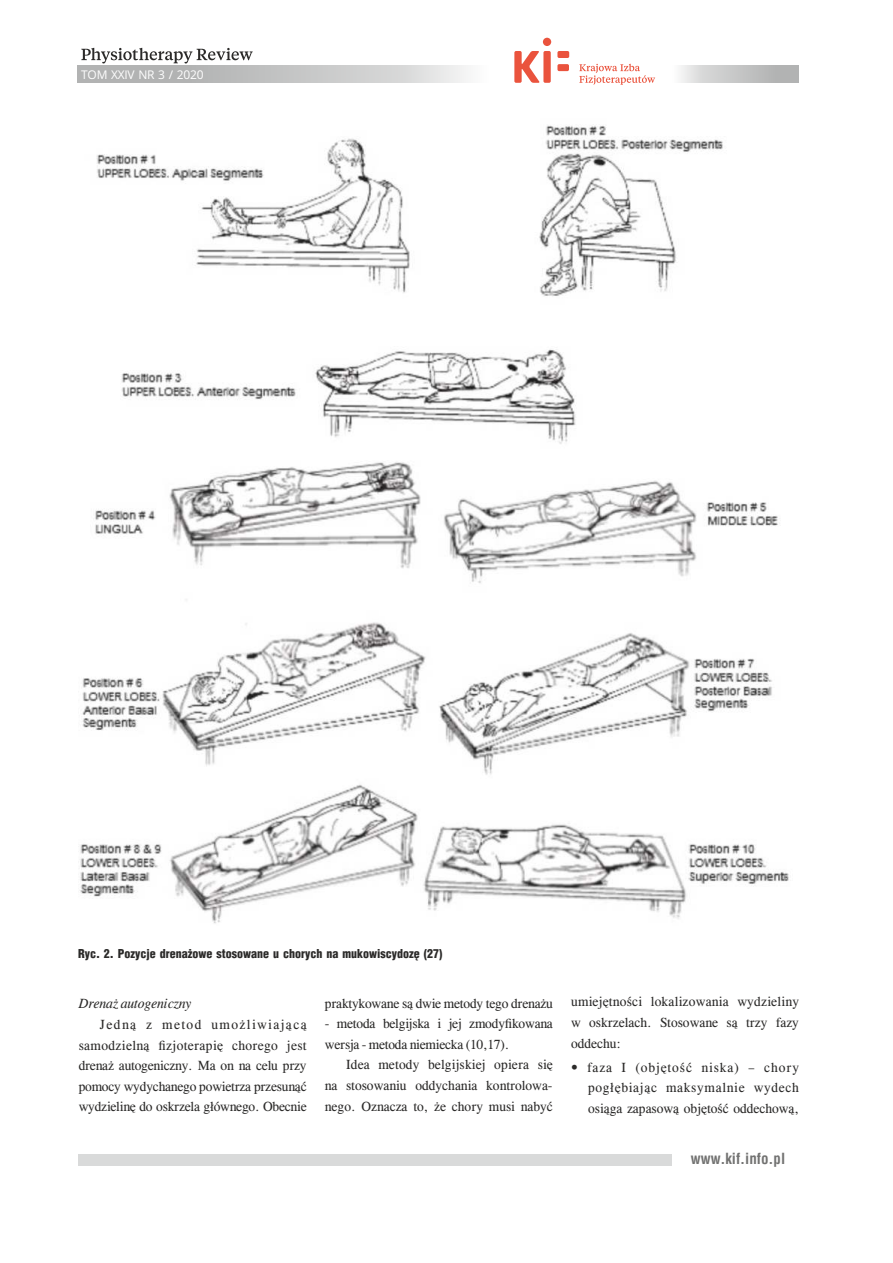
<style>
.page{position:relative;width:893px;height:1263px;background:#fff}
.page>*{position:absolute;margin:0;border:0;box-sizing:border-box;transform-origin:0 0}
.t1{font:700 15px "Switzerland Condensed";color:#727271}
.t2{font:13.5px/20.5px "CG Times";color:#2b2a29;text-align:justify}
.t3{font:italic 13.5px "CG Times";color:#2b2a29}
.t4{font:900 12px "Switzerland Cond";color:#2b2a29}
.t5{font:12px "Open Sans";letter-spacing:-.02em;color:#fefefe}
</style>
<div class="page">
<div style="left:78px;top:1154px;width:594px;height:12px;background:#d9dada"></div>
<svg style="left:514px;top:51px;width:26px;height:32px"></svg>
<div style="left:543px;top:51px;width:8px;height:32px;background:#ea533d;border-radius:2px"></div>
<div style="left:557px;top:51px;width:12px;height:7px;background:#ea533d;border-radius:2px"></div>
<div style="left:557px;top:64px;width:12px;height:7px;background:#ea533d;border-radius:2px"></div>
<svg style="left:579px;top:64px;width:76px;height:21px"></svg>
<div style="left:543px;top:38px;width:8px;height:8px;background:#ea533d;border-radius:50%"></div>
<svg style="left:81px;top:48px;width:172px;height:15px"></svg>
<img style="left:80px;top:125px;width:709px;height:799px">
<p class="t5" style="left:81px;top:69px;width:124px">TOM XXIV NR 3 / 2020</p>
<p class="t4" style="left:78px;top:948px;width:366px">Ryc. 2. Pozycje drenażowe stosowane u chorych na mukowiscydozę (27)</p>
<p class="t3" style="left:79px;top:999px;width:114px">Drenaż autogeniczny</p>
<p class="t2" style="left:79px;top:1015px;width:230px;text-indent:21px">Jedną z metod umożliwiającą samodzielną fizjoterapię chorego jest drenaż autogeniczny. Ma on na celu przy pomocy wydychanego powietrza przesunąć wydzielinę do oskrzela głównego. Obecnie</p>
<p class="t2" style="left:325px;top:994px;width:229px">praktykowane są dwie metody tego drenażu</p>
<p class="t2" style="left:325px;top:1014px;width:229px">- metoda belgijska i jej zmodyfikowana wersja - metoda niemiecka (10,17).</p>
<p class="t2" style="left:325px;top:1056px;width:229px;text-indent:21px">Idea metody belgijskiej opiera się na stosowaniu oddychania kontrolowa&shy;nego. Oznacza to, że chory musi nabyć</p>
<p class="t2" style="left:571px;top:993px;width:229px">umiejętności lokalizowania wydzieliny w oskrzelach. Stosowane są trzy fazy oddechu:</p>
<p class="t2" style="left:588px;top:1058px;width:212px;text-indent:-17px">• faza I (objętość niska) – chory pogłębiając maksymalnie wydech osiąga zapasową objętość oddechową,</p>
<p class="t1" style="left:691px;top:1152px;width:96px">www.kif.info.pl</p>
</div>
